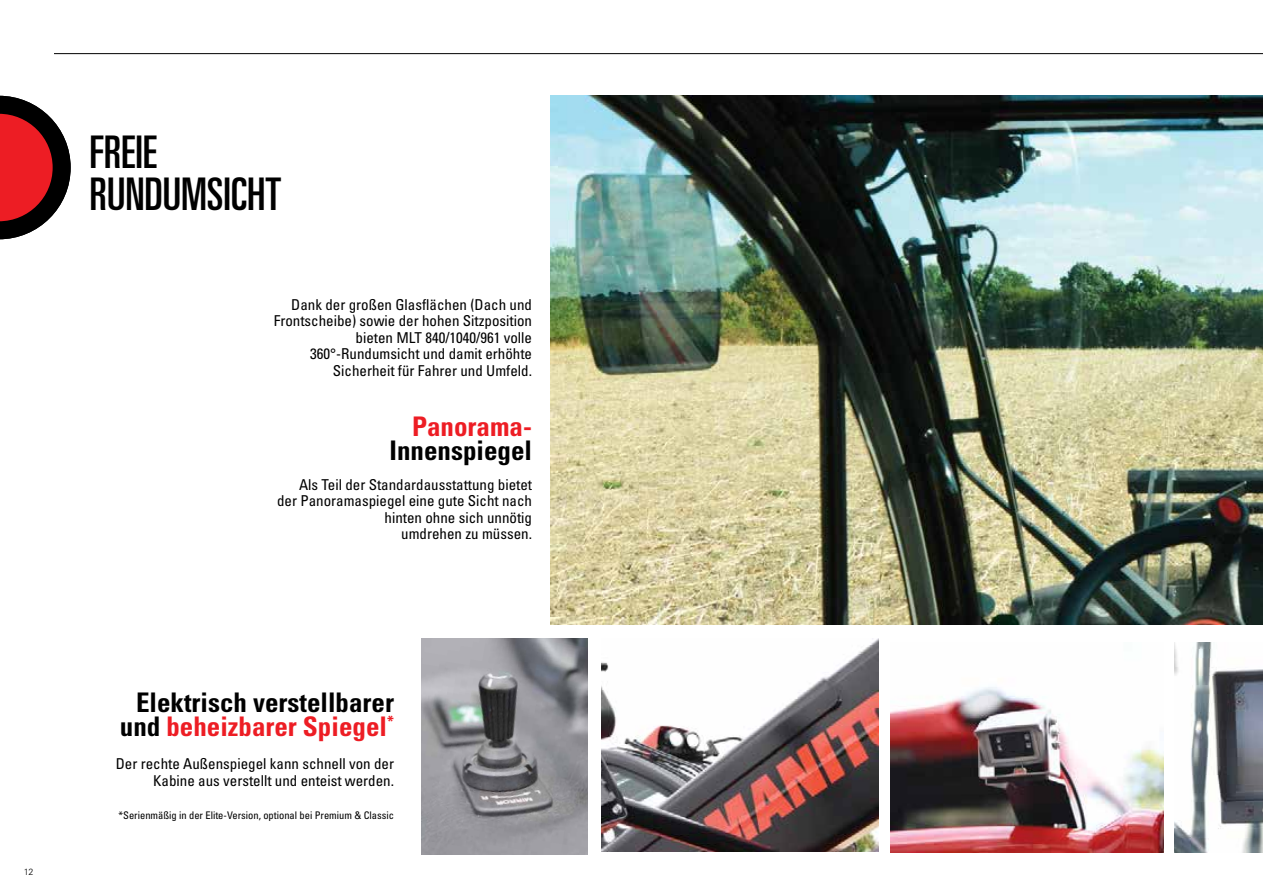
<style>
.page{position:relative;width:1263px;height:893px;background:#fff}
.page>*{position:absolute;margin:0;border:0;box-sizing:border-box;transform-origin:0 0}
.t1{font:45px/42px "Univers LTCYR 59 Ult Cond";color:#000}
.t2{font:27px/24px "Univers LTCYR 67 Bold Cond";color:#000;text-align:center}
.t3{font:27px "Univers LTCYR 67 Bold Cond";color:#ed1d24}
.t4{font:condensed 15px/16.5px "Univers LTCYR 57";color:#000;text-align:right}
.t5{font:condensed 10.5px "Univers LTCYR 57";color:#000}
.t6{font:300 9px "Univers LTCYR 45";color:#000}
.s1{color:#ed1d24}
</style>
<div class="page">
<img style="left:1175px;top:642px;width:88px;height:211px">
<img style="left:891px;top:687px;width:272px;height:166px">
<hr style="left:54px;top:53px;width:1209px;height:1px;background:#000">
<svg style="left:0;top:96px;width:71px;height:143px"></svg>
<img style="left:551px;top:96px;width:712px;height:528px">
<img style="left:422px;top:638px;width:165px;height:216px">
<img style="left:601px;top:638px;width:278px;height:213px">
<h1 class="t1" style="left:90px;top:129px;width:193px">FREIE<br>RUNDUMSICHT</h1>
<p class="t4" style="left:274px;top:296px;width:260px">Dank der großen Glasflächen (Dach und Frontscheibe) sowie der hohen Sitzposition bieten MLT 840/1040/961 volle 360°-Rundumsicht und damit erhöhte Sicherheit für Fahrer und Umfeld.</p>
<h2 class="t3" style="left:412px;top:410px;width:121px">Panorama-</h2>
<h2 class="t2" style="left:389px;top:438px;width:144px">Innenspiegel</h2>
<p class="t4" style="left:277px;top:476px;width:256px">Als Teil der Standardausstattung bietet der Panoramaspiegel eine gute Sicht nach hinten ohne sich unnötig<br>umdrehen zu müssen.</p>
<p class="t6" style="left:24px;top:866px;width:11px">12</p>
<h2 class="t2" style="left:120px;top:690px;width:275px">Elektrisch verstellbarer und <span class="s1">beheizbarer Spiegel</span><sup>*</sup></h2>
<p class="t4" style="left:116px;top:755px;width:280px">Der rechte Außenspiegel kann schnell von der<br>Kabine aus verstellt und enteist werden.</p>
<p class="t5" style="left:118px;top:808px;width:277px">*Serienmäßig in der Elite-Version, optional bei Premium &amp; Classic</p>
</div>
